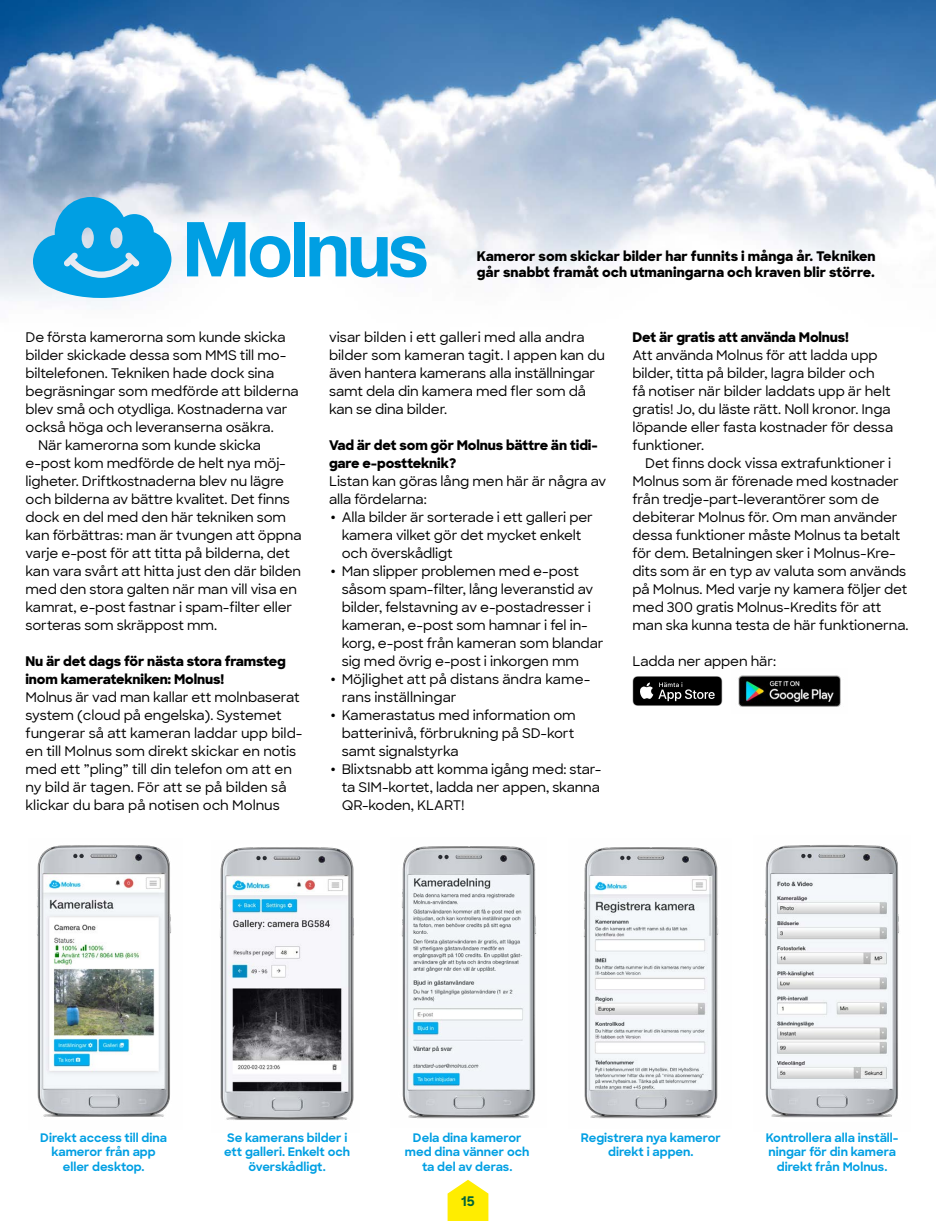
<style>
.page{position:relative;width:936px;height:1221px;background:#fff}
.page>*{position:absolute;margin:0;border:0;box-sizing:border-box;transform-origin:0 0}
.t1{font:500 13.5px/18px "Sharp Sans";letter-spacing:-.01em;color:#000}
.t2{font:800 13.5px/18px "Sharp Sans";letter-spacing:-.01em;color:#000}
.t3{font:700 13.5px "Sharp Sans";color:#006439}
.t4{font:700 12px/14.4px "Sharp Sans";color:#009fe3;text-align:center}
.s1{font-size:22.5px}
</style>
<div class="page">
<img style="left:0;top:0;width:935px;height:702px">
<svg style="left:187px;top:222px;width:103px;height:55px"></svg>
<div style="left:294px;top:222px;width:11px;height:54px;background:#009fe3"></div>
<svg style="left:309px;top:236px;width:117px;height:41px"></svg>
<svg style="left:33px;top:197px;width:138px;height:101px"></svg>
<svg style="left:632px;top:676px;width:90px;height:30px"></svg>
<img style="left:731px;top:668px;width:116px;height:39px">
<img style="left:37px;top:845px;width:134px;height:272px">
<img style="left:220px;top:847px;width:134px;height:273px">
<img style="left:401px;top:846px;width:135px;height:273px">
<img style="left:583px;top:847px;width:135px;height:272px">
<img style="left:765px;top:845px;width:134px;height:273px">
<svg style="left:447px;top:1180px;width:41px;height:40px"></svg>
<p class="t1" style="left:26px;top:328px;width:261px">De första kamerorna som kunde skicka</p>
<p class="t1" style="left:26px;top:346px;width:262px">bilder skickade dessa som MMS till mo-</p>
<p class="t1" style="left:26px;top:363px;width:250px">biltelefonen. Tekniken hade dock sina</p>
<p class="t1" style="left:26px;top:381px;width:275px">begräsningar som medförde att bilderna</p>
<p class="t1" style="left:26px;top:399px;width:263px">blev små och otydliga. Kostnaderna var</p>
<p class="t1" style="left:26px;top:417px;width:250px">också höga och leveranserna osäkra.</p>
<p class="t1" style="left:38px;top:435px;width:224px">När kamerorna som kunde skicka</p>
<p class="t1" style="left:26px;top:453px;width:262px">e-post kom medförde de helt nya möj-</p>
<p class="t1" style="left:26px;top:471px;width:260px">ligheter. Driftkostnaderna blev nu lägre</p>
<p class="t1" style="left:26px;top:489px;width:266px">och bilderna av bättre kvalitet. Det finns</p>
<p class="t1" style="left:26px;top:507px;width:262px">dock en del med den här tekniken som</p>
<p class="t1" style="left:26px;top:525px;width:277px">kan förbättras: man är tvungen att öppna</p>
<p class="t1" style="left:26px;top:543px;width:266px">varje e-post för att titta på bilderna, det</p>
<p class="t1" style="left:26px;top:561px;width:277px">kan vara svårt att hitta just den där bilden</p>
<p class="t1" style="left:26px;top:579px;width:273px">med den stora galten när man vill visa en</p>
<p class="t1" style="left:26px;top:597px;width:268px">kamrat, e-post fastnar i spam-filter eller</p>
<p class="t1" style="left:26px;top:615px;width:193px">sorteras som skräppost mm.</p>
<p class="t2" style="left:26px;top:652px;width:262px">Nu är det dags för nästa stora framsteg inom kameratekniken: Molnus!</p>
<p class="t1" style="left:26px;top:687px;width:278px">Molnus är vad man kallar ett molnbaserat system (cloud på engelska). Systemet fungerar så att kameran laddar upp bild&shy;en till Molnus som direkt skickar en notis med ett ”pling” till din telefon om att en ny bild är tagen. För att se på bilden så klickar du bara på notisen och Molnus</p>
<p class="t2" style="left:477px;top:247px;width:400px;line-height:16.2px">Kameror som skickar bilder har funnits i många år. Tekniken går snabbt framåt och utmaningarna och kraven blir större.</p>
<p class="t1" style="left:329px;top:327px;width:277px">visar bilden i ett galleri med alla andra bilder som kameran tagit. I appen kan du även hantera kamerans alla inställningar samt dela din kamera med fler som då kan se dina bilder.</p>
<p class="t2" style="left:329px;top:435px;width:270px">Vad är det som gör Molnus bättre än tidi&shy;gare e-postteknik?</p>
<p class="t1" style="left:329px;top:471px;width:279px">Listan kan göras lång men här är några av alla fördelarna:</p>
<p class="t1" style="left:342px;top:508px;width:253px;text-indent:-13px"><span class="s1">•</span> Alla bilder är sorterade i ett galleri per kamera vilket gör det mycket enkelt och överskådligt</p>
<p class="t1" style="left:342px;top:562px;width:263px;text-indent:-13px"><span class="s1">•</span> Man slipper problemen med e-post såsom spam-filter, lång leveranstid av bilder, felstavning av e-postadresser i kameran, e-post som hamnar i fel in&shy;korg, e-post från kameran som blandar sig med övrig e-post i inkorgen mm</p>
<p class="t1" style="left:342px;top:670px;width:250px;text-indent:-13px"><span class="s1">•</span> Möjlighet att på distans ändra kame&shy;rans inställningar</p>
<p class="t1" style="left:342px;top:706px;width:235px;text-align:justify;text-indent:-13px"><span class="s1">•</span> Kamerastatus med information om batterinivå, förbrukning på SD-kort samt signalstyrka</p>
<p class="t1" style="left:342px;top:760px;width:261px;text-align:justify;text-indent:-13px"><span class="s1">•</span> Blixtsnabb att komma igång med: star&shy;ta SIM-kortet, ladda ner appen, skanna QR-koden, KLART!</p>
<p class="t2" style="left:632px;top:328px;width:218px">Det är gratis att använda Molnus!</p>
<p class="t1" style="left:632px;top:345px;width:262px">Att använda Molnus för att ladda upp bilder, titta på bilder, lagra bilder och<br>få notiser när bilder laddats upp är helt gratis! Jo, du läste rätt. Noll kronor. Inga löpande eller fasta kostnader för dessa funktioner.</p>
<p class="t1" style="left:632px;top:453px;width:277px;text-indent:13px">Det finns dock vissa extrafunktioner i Molnus som är förenade med kostnader från tredje-part-leverantörer som de debiterar Molnus för. Om man använder dessa funktioner måste Molnus ta betalt för dem. Betalningen sker i Molnus-Kre&shy;dits som är en typ av valuta som används på Molnus. Med varje ny kamera följer det med 300 gratis Molnus-Kredits för att man ska kunna testa de här funktionerna.</p>
<p class="t1" style="left:632px;top:651px;width:145px">Ladda ner appen här:</p>
<p class="t4" style="left:40px;top:1129px;width:128px">Direkt access till dina kameror från app eller desktop.</p>
<p class="t4" style="left:224px;top:1129px;width:127px">Se kamerans bilder i ett galleri. Enkelt och överskådligt.</p>
<p class="t4" style="left:405px;top:1129px;width:126px">Dela dina kameror med dina vänner och ta del av deras.</p>
<p class="t4" style="left:581px;top:1129px;width:141px">Registrera nya kameror direkt i appen.</p>
<p class="t4" style="left:765px;top:1129px;width:134px">Kontrollera alla inställ&shy;ningar för din kamera direkt från Molnus.</p>
<p class="t3" style="left:461px;top:1191px;width:15px">15</p>
</div>
